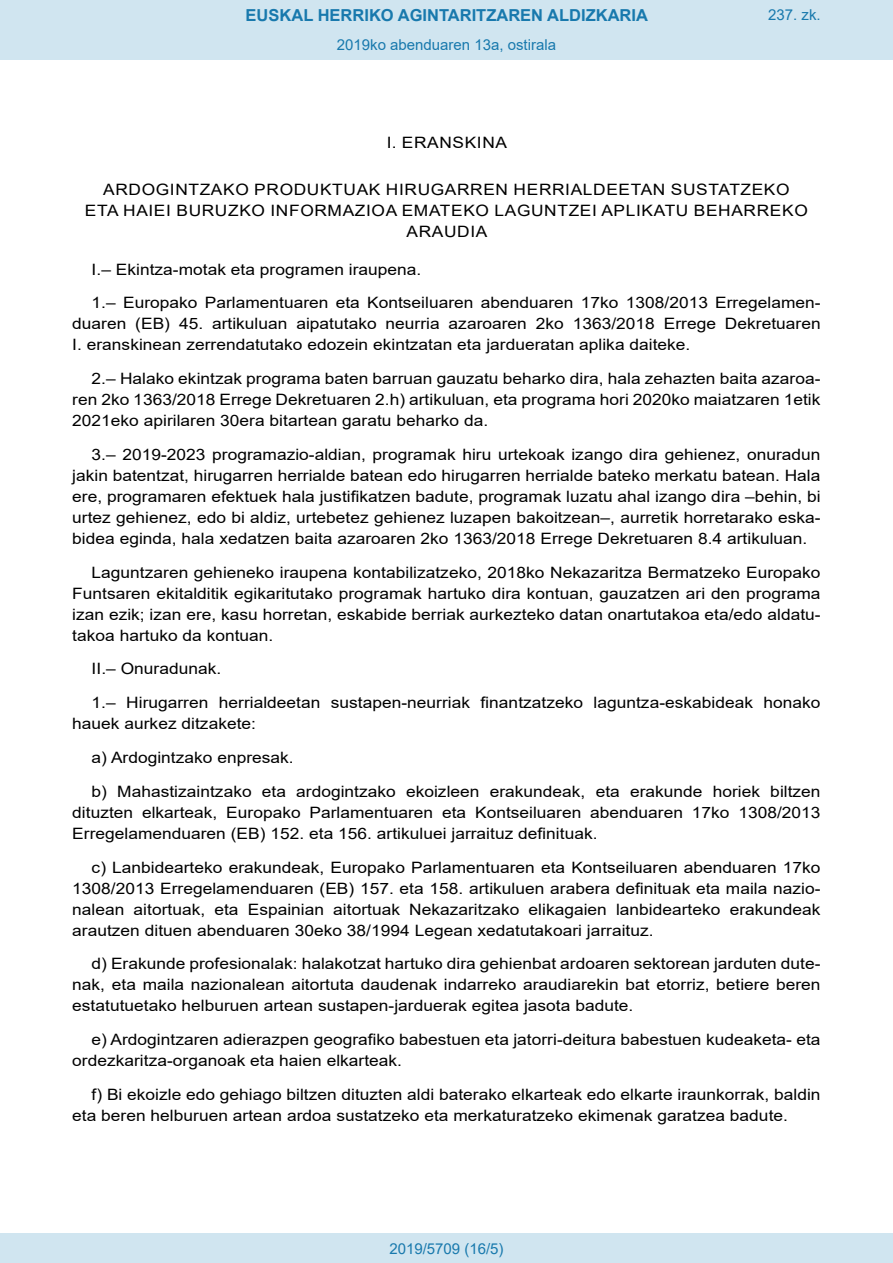
<style>
.page{position:relative;width:893px;height:1263px;background:#fff}
.page>*{position:absolute;margin:0;border:0;box-sizing:border-box;transform-origin:0 0}
.t1{font:700 16.5px "Arial";color:#1879ad}
.BOPVDetalle{font:15.6px/21px "Arial";color:#000;text-align:justify;scale:1.11 1}
.BOPVClave{font:15.6px/21px "Arial";letter-spacing:.035em;color:#000;text-align:center;scale:1.11 1}
.Paginacion_Centro{font:15px "Arial";color:#1879ad}
</style>
<div class="page">
<div style="left:0;top:0;width:893px;height:60px;background:#d0e5f0"></div>
<div style="left:0;top:1233px;width:893px;height:30px;background:#d0e5f0"></div>
<p class="t1" style="left:246px;top:3px;width:404px">EUSKAL HERRIKO AGINTARITZAREN ALDIZKARIA</p>
<p class="Paginacion_Centro" style="left:337px;top:35px;width:221px">2019ko abenduaren 13a, ostirala</p>
<p class="Paginacion_Centro" style="left:768px;top:5px;width:54px">237. zk.</p>
<p class="BOPVClave" style="left:387px;top:132px;width:110px">I. ERANSKINA</p>
<p class="BOPVClave" style="left:85px;top:179px;width:653px">ARDOGINTZAKO PRODUKTUAK HIRUGARREN HERRIALDEETAN SUSTATZEKO<br>ETA HAIEI BURUZKO INFORMAZIOA EMATEKO LAGUNTZEI APLIKATU BEHARREKO<br>ARAUDIA</p>
<p class="BOPVDetalle" style="left:92px;top:259px;width:299px">I.– Ekintza-motak eta programen iraupena.</p>
<p class="BOPVDetalle" style="left:72px;top:292px;width:676px;text-indent:19px">1.– Europako Parlamentuaren eta Kontseiluaren abenduaren 17ko 1308/2013 Erregelamen&shy;duaren (EB) 45. artikuluan aipatutako neurria azaroaren 2ko 1363/2018 Errege Dekretuaren I. eranskinean zerrendatutako edozein ekintzatan eta jardueratan aplika daiteke.</p>
<p class="BOPVDetalle" style="left:72px;top:368px;width:676px;text-indent:19px">2.– Halako ekintzak programa baten barruan gauzatu beharko dira, hala zehazten baita azaroa&shy;ren 2ko 1363/2018 Errege Dekretuaren 2.h) artikuluan, eta programa hori 2020ko maiatzaren 1etik 2021eko apirilaren 30era bitartean garatu beharko da.</p>
<p class="BOPVDetalle" style="left:72px;top:444px;width:676px;text-indent:19px">3.– 2019-2023 programazio-aldian, programak hiru urtekoak izango dira gehienez, onuradun jakin batentzat, hirugarren herrialde batean edo hirugarren herrialde bateko merkatu batean. Hala ere, programaren efektuek hala justifikatzen badute, programak luzatu ahal izango dira –behin, bi urtez gehienez, edo bi aldiz, urtebetez gehienez luzapen bakoitzean–, aurretik horretarako eska&shy;bidea eginda, hala xedatzen baita azaroaren 2ko 1363/2018 Errege Dekretuaren 8.4 artikuluan.</p>
<p class="BOPVDetalle" style="left:72px;top:562px;width:676px;text-indent:19px">Laguntzaren gehieneko iraupena kontabilizatzeko, 2018ko Nekazaritza Bermatzeko Europako Funtsaren ekitalditik egikaritutako programak hartuko dira kontuan, gauzatzen ari den programa izan ezik; izan ere, kasu horretan, eskabide berriak aurkezteko datan onartutakoa eta/edo aldatu&shy;takoa hartuko da kontuan.</p>
<p class="BOPVDetalle" style="left:92px;top:658px;width:118px">II.– Onuradunak.</p>
<p class="BOPVDetalle" style="left:72px;top:692px;width:676px;text-indent:19px">1.– Hirugarren herrialdeetan sustapen-neurriak finantzatzeko laguntza-eskabideak honako hauek aurkez ditzakete:</p>
<p class="BOPVDetalle" style="left:92px;top:747px;width:184px">a) Ardogintzako enpresak.</p>
<p class="BOPVDetalle" style="left:72px;top:781px;width:676px;text-indent:19px">b) Mahastizaintzako eta ardogintzako ekoizleen erakundeak, eta erakunde horiek biltzen dituzten elkarteak, Europako Parlamentuaren eta Kontseiluaren abenduaren 17ko 1308/2013<br>Erregelamenduaren (EB) 152. eta 156. artikuluei jarraituz definituak.</p>
<p class="BOPVDetalle" style="left:72px;top:856px;width:676px;text-indent:19px">c) Lanbidearteko erakundeak, Europako Parlamentuaren eta Kontseiluaren abenduaren 17ko 1308/2013 Erregelamenduaren (EB) 157. eta 158. artikuluen arabera definituak eta maila nazio&shy;nalean aitortuak, eta Espainian aitortuak Nekazaritzako elikagaien lanbidearteko erakundeak arautzen dituen abenduaren 30eko 38/1994 Legean xedatutakoari jarraituz.</p>
<p class="BOPVDetalle" style="left:72px;top:953px;width:676px;text-indent:19px">d) Erakunde profesionalak: halakotzat hartuko dira gehienbat ardoaren sektorean jarduten dute&shy;nak, eta maila nazionalean aitortuta daudenak indarreko araudiarekin bat etorriz, betiere beren estatutuetako helburuen artean sustapen-jarduerak egitea jasota badute.</p>
<p class="BOPVDetalle" style="left:72px;top:1029px;width:676px;text-indent:19px">e) Ardogintzaren adierazpen geografiko babestuen eta jatorri-deitura babestuen kudeaketa- eta ordezkaritza-organoak eta haien elkarteak.</p>
<p class="BOPVDetalle" style="left:72px;top:1084px;width:676px;text-indent:19px">f) Bi ekoizle edo gehiago biltzen dituzten aldi baterako elkarteak edo elkarte iraunkorrak, baldin eta beren helburuen artean ardoa sustatzeko eta merkaturatzeko ekimenak garatzea badute.</p>
<p class="Paginacion_Centro" style="left:389px;top:1238px;width:116px">2019/5709 (16/5)</p>
</div>
